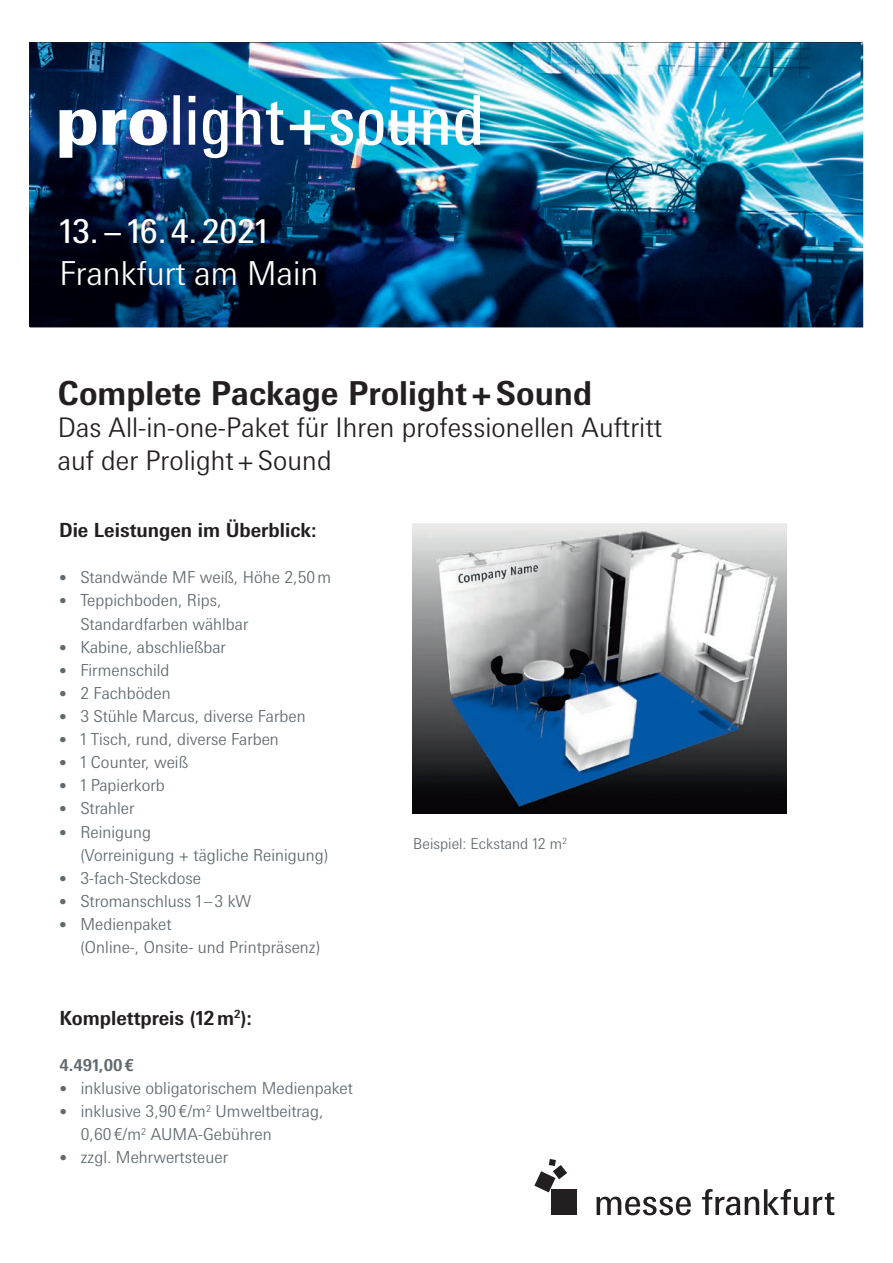
<style>
.page{position:relative;width:893px;height:1263px;background:#fff}
.page>*{position:absolute;margin:0;border:0;box-sizing:border-box;transform-origin:0 0}
.t1{font:700 33px "Messe Univers";color:#231f20}
.t2{font:300 33px "Messe Univers";color:#fff}
.t3{font:33px "Messe Univers";color:#fff}
.t4{font:300 27px/32.4px "Messe Univers";color:#231f20}
.t5{font:700 19.5px "Messe Univers";color:#231f20}
.t6{font:300 16.5px/23.1px "Messe Univers";color:#5f696f}
.t7{font:700 16.5px "Messe Univers";color:#5f696f}
.t8{font:300 15px "Messe Univers";color:#5f696f}
.s1{font-size:15px}
</style>
<div class="page">
<img style="left:30px;top:43px;width:833px;height:284px">
<img style="left:29px;top:180px;width:325px;height:144px">
<svg style="left:59px;top:109px;width:37px;height:49px"></svg>
<svg style="left:102px;top:109px;width:65px;height:36px"></svg>
<svg style="left:173px;top:95px;width:7px;height:50px"></svg>
<svg style="left:189px;top:96px;width:6px;height:49px"></svg>
<svg style="left:203px;top:110px;width:25px;height:48px"></svg>
<svg style="left:236px;top:95px;width:24px;height:50px"></svg>
<svg style="left:266px;top:101px;width:17px;height:44px"></svg>
<svg style="left:290px;top:110px;width:63px;height:35px"></svg>
<svg style="left:359px;top:110px;width:24px;height:35px"></svg>
<svg style="left:391px;top:110px;width:24px;height:35px"></svg>
<svg style="left:423px;top:110px;width:25px;height:35px"></svg>
<svg style="left:455px;top:95px;width:25px;height:50px"></svg>
<div style="left:552px;top:1189px;width:25px;height:26px;background:#231f20"></div>
<svg style="left:534px;top:1159px;width:33px;height:33px"></svg>
<svg style="left:596px;top:1197px;width:95px;height:18px"></svg>
<svg style="left:702px;top:1189px;width:132px;height:26px"></svg>
<img style="left:412px;top:523px;width:375px;height:290px">
<h1 class="t3" style="left:60px;top:210px;width:210px">13. – 16. 4. 2021</h1>
<h1 class="t2" style="left:60px;top:252px;width:261px">Frankfurt am Main</h1>
<h1 class="t1" style="left:58px;top:373px;width:536px">Complete Package Prolight + Sound</h1>
<h2 class="t4" style="left:58px;top:411px;width:606px">Das All-in-one-Paket für Ihren professionellen Auftritt auf der Prolight + Sound</h2>
<p class="t5" style="left:59px;top:518px;width:259px">Die Leistungen im Überblick:</p>
<p class="t6" style="left:59px;top:566px;width:274px"><span class="s1">•</span> Standwände MF weiß, Höhe 2,50 m</p>
<p class="t6" style="left:80px;top:589px;width:170px;text-indent:-21px"><span class="s1">•</span> Teppichboden, Rips,<br>Standardfarben wählbar</p>
<p class="t6" style="left:59px;top:635px;width:168px"><span class="s1">•</span> Kabine, abschließbar</p>
<p class="t6" style="left:59px;top:658px;width:112px"><span class="s1">•</span> Firmenschild</p>
<p class="t6" style="left:59px;top:681px;width:113px"><span class="s1">•</span> 2 Fachböden</p>
<p class="t6" style="left:59px;top:704px;width:248px"><span class="s1">•</span> 3 Stühle Marcus, diverse Farben</p>
<p class="t6" style="left:59px;top:727px;width:221px"><span class="s1">•</span> 1 Tisch, rund, diverse Farben</p>
<p class="t6" style="left:59px;top:750px;width:131px"><span class="s1">•</span> 1 Counter, weiß</p>
<p class="t6" style="left:59px;top:774px;width:107px"><span class="s1">•</span> 1 Papierkorb</p>
<p class="t6" style="left:59px;top:797px;width:77px"><span class="s1">•</span> Strahler</p>
<p class="t6" style="left:80px;top:820px;width:250px;text-indent:-21px"><span class="s1">•</span> Reinigung<br>(Vorreinigung + tägliche Reinigung)</p>
<p class="t6" style="left:59px;top:866px;width:144px"><span class="s1">•</span> 3-fach-Steckdose</p>
<p class="t6" style="left:59px;top:889px;width:194px"><span class="s1">•</span> Stromanschluss 1 – 3 kW</p>
<p class="t6" style="left:80px;top:912px;width:241px;text-indent:-21px"><span class="s1">•</span> Medienpaket<br>(Online-, Onsite- und Printpräsenz)</p>
<p class="t5" style="left:60px;top:1006px;width:194px">Komplettpreis (12 m<sup>2</sup>):</p>
<p class="t7" style="left:60px;top:1055px;width:76px">4.491,00 €</p>
<p class="t6" style="left:60px;top:1076px;width:295px"><span class="s1">•</span> inklusive obligatorischem Medienpaket</p>
<p class="t6" style="left:81px;top:1099px;width:244px;text-indent:-21px"><span class="s1">•</span> inklusive 3,90 €/m<sup>2</sup> Umweltbeitrag,<br>0,60 €/m<sup>2</sup> AUMA-Gebühren</p>
<p class="t6" style="left:60px;top:1146px;width:170px"><span class="s1">•</span> zzgl. Mehrwertsteuer</p>
<p class="t8" style="left:413px;top:835px;width:155px">Beispiel: Eckstand 12 m<sup>2</sup></p>
</div>
